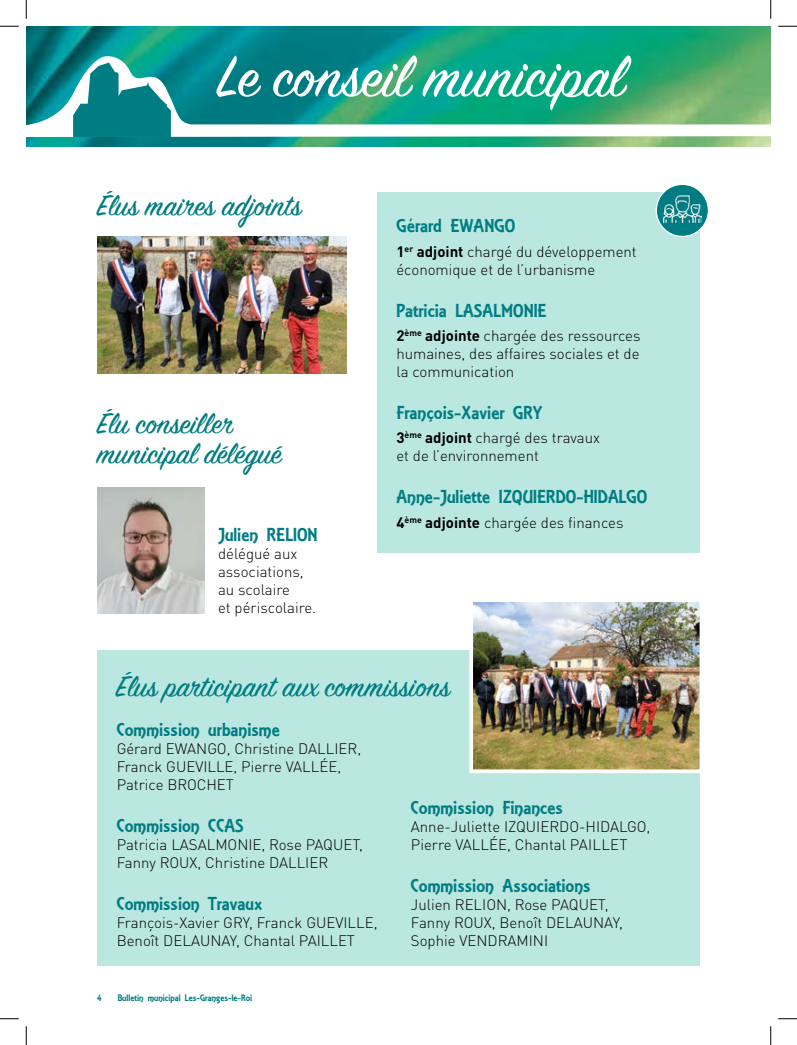
<style>
.page{position:relative;width:797px;height:1045px;background:#fff}
.page>*{position:absolute;margin:0;border:0;box-sizing:border-box;transform-origin:0 0}
.t1{font:65px "Sign Painter House Script";color:#fff}
.t2{font:32.5px/30px "Sign Painter House Script";color:#007d82}
.t3{font:20px "ARESSENCE";color:#007d82}
.t4{font:300 15px/18px "DIN Pro";color:#000}
.t5{font:10px "ARESSENCE";color:#007d82}
.s1{font-weight:700}
</style>
<div class="page">
<img style="left:26px;top:26px;width:744px;height:121px">
<svg style="left:26px;top:54px;width:744px;height:83px;background:#40aa91"></svg>
<svg style="left:73px;top:63px;width:98px;height:74px"></svg>
<svg style="left:770px;top:53px;width:1px;height:72px"></svg>
<div style="left:377px;top:192px;width:322px;height:361px;background:#bbe7e1"></div>
<div style="left:97px;top:650px;width:602px;height:315px;background:#bbe7e1"></div>
<img style="left:97px;top:236px;width:249px;height:137px">
<img style="left:474px;top:602px;width:224px;height:166px">
<div style="left:469px;top:595px;width:234px;height:178px;border:4px solid #fff"></div>
<img style="left:97px;top:488px;width:108px;height:125px">
<svg style="left:656px;top:184px;width:52px;height:52px"></svg>
<div style="left:655px;top:184px;width:54px;height:53px;border:1px solid #fff;border-radius:50%"></div>
<img style="left:663px;top:191px;width:38px;height:36px">
<svg style="left:0;top:25px;width:19px;height:2px"></svg>
<svg style="left:778px;top:25px;width:19px;height:2px"></svg>
<svg style="left:0;top:1018px;width:19px;height:1px"></svg>
<svg style="left:778px;top:1018px;width:19px;height:1px"></svg>
<svg style="left:25px;top:0;width:2px;height:19px"></svg>
<svg style="left:25px;top:1026px;width:2px;height:19px"></svg>
<svg style="left:770px;top:0;width:1px;height:19px"></svg>
<svg style="left:770px;top:1026px;width:1px;height:19px"></svg>
<h1 class="t1" style="left:217px;top:36px;width:409px">Le conseil municipal</h1>
<h2 class="t2" style="left:97px;top:193px;width:206px">Élus maires adjoints</h2>
<h2 class="t2" style="left:97px;top:411px;width:186px">Élu conseiller municipal délégué</h2>
<h3 class="t3" style="left:218px;top:523px;width:101px">Julien RELION</h3>
<p class="t4" style="left:218px;top:543px;width:100px">délégué aux associations, au scolaire<br>et périscolaire.</p>
<h3 class="t3" style="left:396px;top:215px;width:120px">Gérard EWANGO</h3>
<p class="t4" style="left:396px;top:241px;width:242px"><span class="s1">1</span><sup>er</sup> <span class="s1">adjoint</span> chargé du développement économique et de l’urbanisme</p>
<h3 class="t3" style="left:396px;top:299px;width:152px">Patricia LASALMONIE</h3>
<p class="t4" style="left:396px;top:325px;width:245px;text-align:justify"><span class="s1">2</span><sup>ème</sup> <span class="s1">adjointe</span> chargée des ressources humaines, des affaires sociales et de la communication</p>
<h3 class="t3" style="left:396px;top:401px;width:147px">François-Xavier GRY</h3>
<p class="t4" style="left:396px;top:427px;width:205px"><span class="s1">3</span><sup>ème</sup> <span class="s1">adjoint</span> chargé des travaux et de l’environnement</p>
<h3 class="t3" style="left:396px;top:485px;width:252px">Anne-Juliette IZQUIERDO-HIDALGO</h3>
<p class="t4" style="left:396px;top:512px;width:228px"><span class="s1">4</span><sup>ème</sup> <span class="s1">adjointe</span> chargée des finances</p>
<h2 class="t2" style="left:116px;top:674px;width:335px">Élus participant aux commissions</h2>
<h3 class="t3" style="left:117px;top:718px;width:165px">Commission urbanisme</h3>
<p class="t4" style="left:117px;top:738px;width:246px">Gérard EWANGO, Christine DALLIER,<br>Franck GUEVILLE, Pierre VALLÉE,<br>Patrice BROCHET</p>
<h3 class="t3" style="left:117px;top:814px;width:129px">Commission CCAS</h3>
<p class="t4" style="left:117px;top:834px;width:248px">Patricia LASALMONIE, Rose PAQUET,<br>Fanny ROUX, Christine DALLIER</p>
<h3 class="t3" style="left:117px;top:892px;width:147px">Commission Travaux</h3>
<p class="t4" style="left:117px;top:912px;width:262px">François-Xavier GRY, Franck GUEVILLE,<br>Benoît DELAUNAY, Chantal PAILLET</p>
<p class="t5" style="left:97px;top:992px;width:6px">4</p>
<p class="t5" style="left:118px;top:992px;width:136px">Bulletin municipal Les-Granges-le-Roi</p>
<h3 class="t3" style="left:411px;top:796px;width:153px">Commission Finances</h3>
<p class="t4" style="left:411px;top:816px;width:241px">Anne-Juliette IZQUIERDO-HIDALGO,<br>Pierre VALLÉE, Chantal PAILLET</p>
<h3 class="t3" style="left:411px;top:874px;width:181px">Commission Associations</h3>
<p class="t4" style="left:411px;top:894px;width:213px">Julien RELION, Rose PAQUET,<br>Fanny ROUX, Benoît DELAUNAY,<br>Sophie VENDRAMINI</p>
</div>
